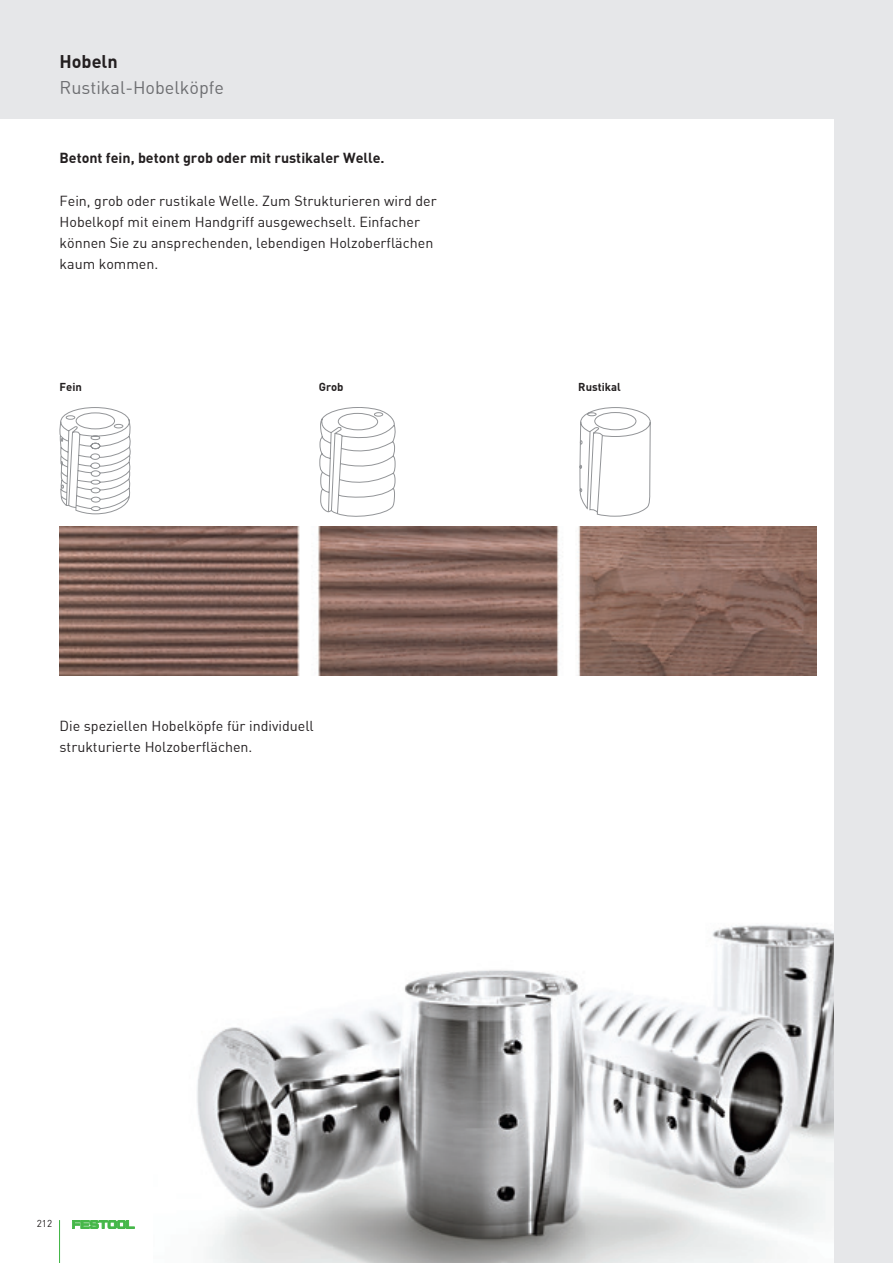
<style>
.page{position:relative;width:893px;height:1263px;background:#e6e7e9}
.page>*{position:absolute;margin:0;border:0;box-sizing:border-box;transform-origin:0 0}
.t1{font:18px "DIN Pro";color:#6c6d70}
.t2{font:700 18px "DIN Pro";color:#231f20}
.t3{font:14.25px/21px "DIN Pro";color:#231f20}
.t4{font:700 14.25px "DIN Pro";color:#231f20}
.t5{font:700 11.25px "DIN Pro";color:#231f20}
.t6{font:9.75px "DIN Pro";color:#231f20}
</style>
<div class="page">
<div style="left:0;top:889px;width:833px;height:374px;background:#fff"></div>
<img style="left:197px;top:925px;width:636px;height:338px">
<div style="left:0;top:119px;width:833px;height:789px;background:#fff"></div>
<svg style="left:59px;top:407px;width:72px;height:108px"></svg>
<svg style="left:320px;top:407px;width:75px;height:109px"></svg>
<svg style="left:580px;top:407px;width:71px;height:110px"></svg>
<img style="left:59px;top:527px;width:757px;height:149px">
<svg style="left:72px;top:1220px;width:62px;height:8px"></svg>
<hr style="left:59px;top:1220px;width:1px;height:43px;background:#45b749">
<p class="t2" style="left:60px;top:51px;width:60px">Hobeln</p>
<p class="t1" style="left:60px;top:77px;width:166px">Rustikal-Hobelköpfe</p>
<p class="t4" style="left:60px;top:150px;width:327px">Betont fein, betont grob oder mit rustikaler Welle.</p>
<p class="t3" style="left:60px;top:190px;width:379px">Fein, grob oder rustikale Welle. Zum Strukturieren wird der Hobelkopf mit einem Handgriff ausgewechselt. Einfacher können Sie zu ansprechenden, lebendigen Holzoberflächen kaum kommen.</p>
<p class="t5" style="left:60px;top:380px;width:24px">Fein</p>
<p class="t5" style="left:319px;top:380px;width:26px">Grob</p>
<p class="t5" style="left:578px;top:380px;width:44px">Rustikal</p>
<p class="t3" style="left:60px;top:715px;width:256px">Die speziellen Hobelköpfe für individuell strukturierte Holzoberflächen.</p>
<p class="t6" style="left:37px;top:1218px;width:17px">212</p>
</div>
